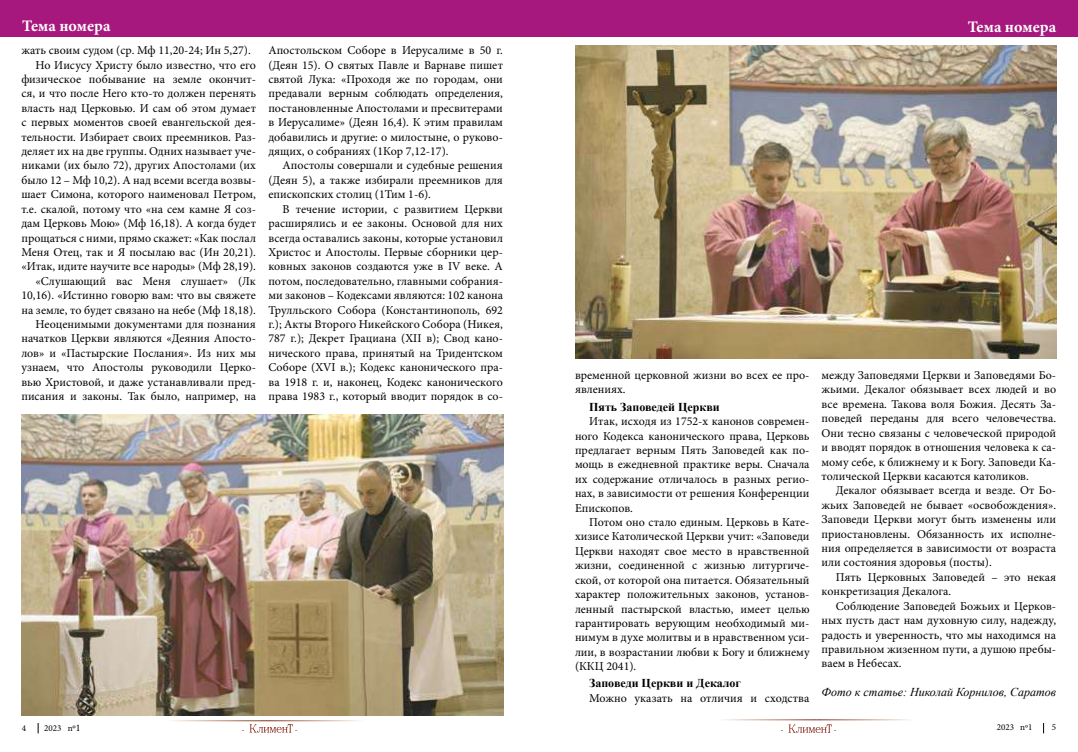
<style>
.page{position:relative;width:1078px;height:752px;background:#fff}
.page>*{position:absolute;margin:0;border:0;box-sizing:border-box;transform-origin:0 0}
.t1{font:700 16px "Minion Pro";color:#fff}
.t2{font:12px/14.4px "Minion Pro";color:#000;text-align:justify}
.t3{font:700 12px "Times New Roman";color:#000}
.t4{font:italic 12px "Times New Roman";color:#000}
.t5{font:9px "Minion Pro";color:#000}
.s1{font-size:10px}
</style>
<div class="page">
<div style="left:0;top:0;width:539px;height:37px;background:#a7187e"></div>
<div style="left:539px;top:0;width:538px;height:37px;background:#a7187e"></div>
<img style="left:21px;top:414px;width:482px;height:301px">
<img style="left:575px;top:45px;width:480px;height:314px">
<svg style="left:242px;top:724px;width:55px;height:8px"></svg>
<svg style="left:788px;top:724px;width:47px;height:8px"></svg>
<h1 class="t1" style="left:22px;top:16px;width:90px">Тема номера</h1>
<h1 class="t1" style="left:967px;top:17px;width:90px">Тема номера</h1>
<p class="t2" style="left:21px;top:43px;width:231px">жать своим судом (ср. Мф 11,20-24; Ин 5,27).</p>
<p class="t2" style="left:36px;top:58px;width:222px">Но Иисусу Христу было известно, что его</p>
<p class="t2" style="left:21px;top:72px;width:236px">физическое побывание на земле окончит-</p>
<p class="t2" style="left:21px;top:86px;width:236px">ся, и что после Него кто-то должен перенять</p>
<p class="t2" style="left:21px;top:101px;width:236px">власть над Церковью. И сам об этом думает</p>
<p class="t2" style="left:21px;top:115px;width:236px">с первых моментов своей евангельской дея-</p>
<p class="t2" style="left:21px;top:130px;width:236px">тельности. Избирает своих преемников. Раз-</p>
<p class="t2" style="left:21px;top:144px;width:236px">деляет их на две группы. Одних называет уче-</p>
<p class="t2" style="left:21px;top:158px;width:236px">никами (их было 72), других Апостолами (их</p>
<p class="t2" style="left:21px;top:173px;width:236px">было 12 – Мф 10,2). А над всеми всегда возвы-</p>
<p class="t2" style="left:21px;top:187px;width:236px">шает Симона, которого наименовал Петром,</p>
<p class="t2" style="left:21px;top:202px;width:236px">т.е. скалой, потому что «на сем камне Я соз-</p>
<p class="t2" style="left:21px;top:216px;width:236px">дам Церковь Мою» (Мф 16,18). А когда будет</p>
<p class="t2" style="left:21px;top:230px;width:236px">прощаться с ними, прямо скажет: «Как послал</p>
<p class="t2" style="left:21px;top:245px;width:236px">Меня Отец, так и Я посылаю вас (Ин 20,21).</p>
<p class="t2" style="left:21px;top:259px;width:236px">«Итак, идите научите все народы» (Мф 28,19).</p>
<p class="t2" style="left:36px;top:274px;width:222px">«Слушающий вас Меня слушает» (Лк</p>
<p class="t2" style="left:21px;top:288px;width:236px">10,16). «Истинно говорю вам: что вы свяжете</p>
<p class="t2" style="left:21px;top:302px;width:236px">на земле, то будет связано на небе (Мф 18,18).</p>
<p class="t2" style="left:36px;top:317px;width:222px">Неоценимыми документами для познания</p>
<p class="t2" style="left:21px;top:331px;width:236px">начатков Церкви являются «Деяния Апосто-</p>
<p class="t2" style="left:21px;top:346px;width:236px">лов» и «Пастырские Послания». Из них мы</p>
<p class="t2" style="left:21px;top:360px;width:236px">узнаем, что Апостолы руководили Церко-</p>
<p class="t2" style="left:21px;top:374px;width:236px">вью Христовой, и даже устанавливали пред-</p>
<p class="t2" style="left:21px;top:389px;width:236px">писания и законы. Так было, например, на</p>
<p class="t2" style="left:268px;top:43px;width:236px">Апостольском Соборе в Иерусалиме в 50 г. (Деян 15). О святых Павле и Варнаве пишет святой Лука: «Проходя же по городам, они предавали верным соблюдать определения, постановленные Апостолами и пресвитерами в Иерусалиме» (Деян 16,4). К этим правилам добавились и другие: о милостыне, о руково&shy;дящих, о собраниях (1Кор 7,12-17).</p>
<p class="t2" style="left:268px;top:158px;width:236px;text-indent:14px">Апостолы совершали и судебные решения (Деян 5), а также избирали преемников для епископских столиц (1Тим 1-6).</p>
<p class="t2" style="left:268px;top:202px;width:236px;text-indent:14px">В течение истории, с развитием Церкви расширялись и ее законы. Основой для них всегда оставались законы, которые установил Христос и Апостолы. Первые сборники цер&shy;ковных законов создаются уже в IV веке. А потом, последовательно, главными собрания&shy;ми законов – Кодексами являются: 102 канона Трулльского Собора (Константинополь, 692 г.); Акты Второго Никейского Собора (Никея, 787 г.); Декрет Грациана (XII в); Свод кано&shy;нического права, принятый на Тридентском Соборе (XVI в.); Кодекс канонического пра&shy;ва 1918 г. и, наконец, Кодекс канонического права 1983 г., который вводит порядок в со-</p>
<p class="t2" style="left:575px;top:368px;width:236px">временной церковной жизни во всех ее про&shy;явлениях.</p>
<p class="t3" style="left:589px;top:398px;width:132px">Пять Заповедей Церкви</p>
<p class="t2" style="left:575px;top:414px;width:236px;text-indent:14px">Итак, исходя из 1752-х канонов современ&shy;ного Кодекса канонического права, Церковь предлагает верным Пять Заповедей как по&shy;мощь в ежедневной практике веры. Сначала их содержание отличалось в разных регио&shy;нах, в зависимости от решения Конференции Епископов.</p>
<p class="t2" style="left:575px;top:515px;width:236px;text-indent:14px">Потом оно стало единым. Церковь в Кате&shy;хизисе Католической Церкви учит: «Заповеди Церкви находят свое место в нравственной жизни, соединенной с жизнью литургиче&shy;ской, от которой она питается. Обязательный характер положительных законов, установ&shy;ленный пастырской властью, имеет целью гарантировать верующим необходимый ми&shy;нимум в духе молитвы и в нравственном уси&shy;лии, в возрастании любви к Богу и ближнему (ККЦ 2041).</p>
<p class="t3" style="left:589px;top:674px;width:153px">Заповеди Церкви и Декалог</p>
<p class="t2" style="left:589px;top:690px;width:222px">Можно указать на отличия и сходства</p>
<p class="t2" style="left:821px;top:368px;width:236px">между Заповедями Церкви и Заповедями Бо&shy;жьими. Декалог обязывает всех людей и во все времена. Такова воля Божия. Десять За&shy;поведей переданы для всего человечества.<br>Они тесно связаны с человеческой природой и вводят порядок в отношения человека к са&shy;мому себе, к ближнему и к Богу. Заповеди Ка&shy;толической Церкви касаются католиков.</p>
<p class="t2" style="left:821px;top:483px;width:236px;text-indent:14px">Декалог обязывает всегда и везде. От Бо&shy;жьих Заповедей не бывает «освобождения».<br>Заповеди Церкви могут быть изменены или приостановлены. Обязанность их исполне&shy;ния определяется в зависимости от возраста или состояния здоровья (посты).</p>
<p class="t2" style="left:821px;top:569px;width:236px;text-indent:14px">Пять Церковных Заповедей – это некая конкретизация Декалога.</p>
<p class="t2" style="left:821px;top:598px;width:236px;text-indent:14px">Соблюдение Заповедей Божьих и Церков&shy;ных пусть даст нам духовную силу, надежду, радость и уверенность, что мы находимся на правильном жизенном пути, а душою пребы&shy;ваем в Небесах.</p>
<p class="t4" style="left:821px;top:683px;width:236px">Фото к статье: Николай Корнилов, Саратов</p>
<p class="t5" style="left:22px;top:721px;width:6px">4</p>
<p class="t5" style="left:44px;top:721px;width:38px">2023 n<span class="s1">º1</span></p>
<p class="t5" style="left:996px;top:720px;width:37px">2023 nº1</p>
<p class="t5" style="left:1051px;top:720px;width:6px">5</p>
</div>
